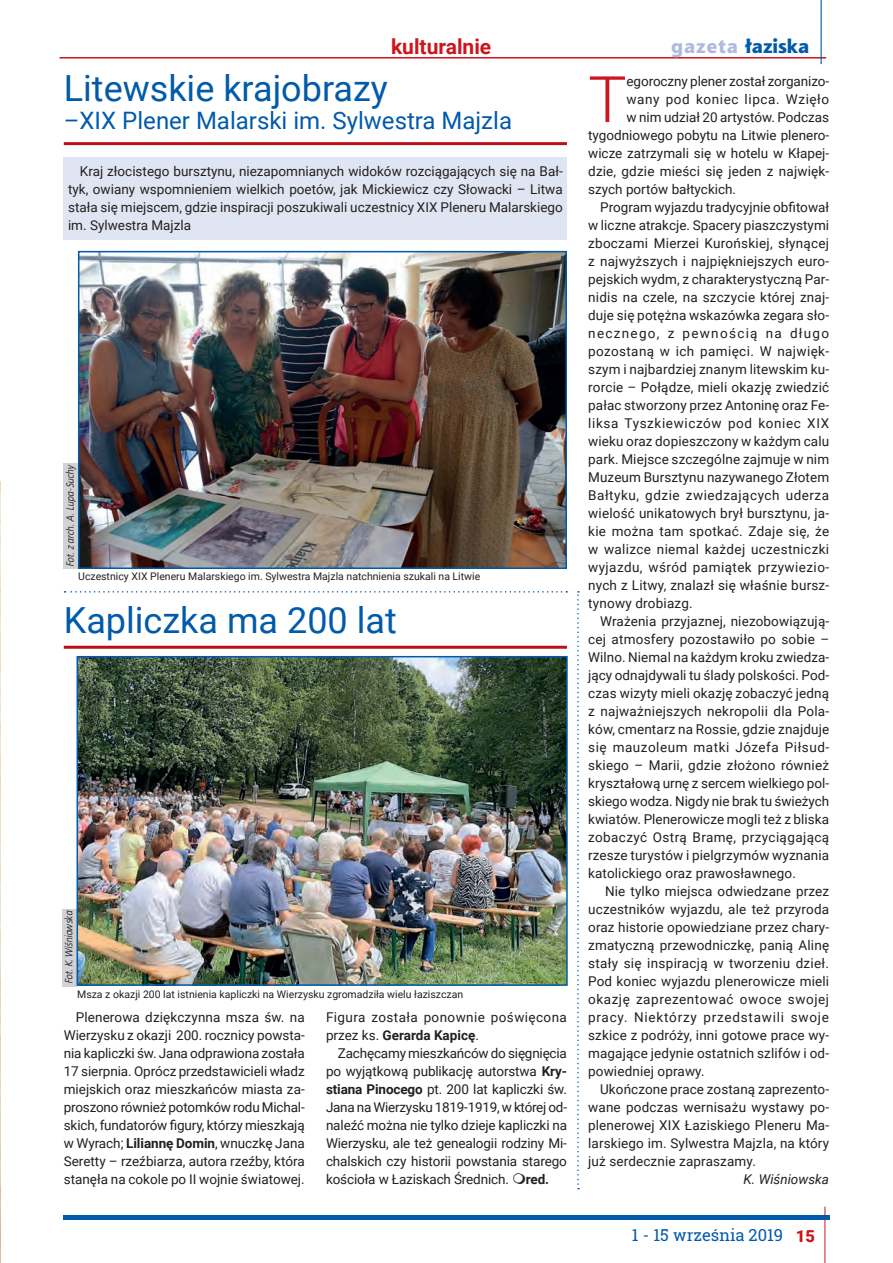
<style>
.page{position:relative;width:893px;height:1263px;background:#fff}
.page>*{position:absolute;margin:0;border:0;box-sizing:border-box;transform-origin:0 0}
.t1{font:300 64.2px "Roboto";color:#cd151d}
.t2{font:36px "Roboto";color:#015aaa}
.t3{font:24px "Roboto";color:#015aaa}
.t4{font:700 21px "Roboto";color:#cd151d}
.t5{font:19.5px "Aerton EFN Black";color:#015aaa}
.t6{font:16.5px "Roboto Slab";color:#015aaa}
.t7{font:900 16.5px "Roboto";color:#cd151d}
.t8{font:13.5px/18px "Roboto";letter-spacing:.01em;color:#231f20;text-align:justify}
.t9{font:13.5px/18px "Roboto";letter-spacing:.03em;color:#231f20}
.t10{font:13.5px "Roboto";letter-spacing:.04em;color:#231f20}
.t11{font:13.5px "Roboto";letter-spacing:.045em;color:#231f20}
.t12{font:13.5px "Roboto";letter-spacing:.06em;color:#231f20}
.t13{font:13.5px "Roboto";letter-spacing:.095em;color:#231f20}
.t14{font:italic 13.5px "Roboto";color:#231f20}
.t15{font:10.5px "Roboto";color:#231f20}
.t16{font:italic 10.5px "Bureau EFN";letter-spacing:-.005em;color:#231f20}
.s1{font-weight:700}
.s2{color:#aebade}
</style>
<div class="page">
<hr style="left:60px;top:57px;width:766px;height:2px;background:#cd151d">
<hr style="left:825px;top:1206px;width:1px;height:57px;background:#cd151d">
<hr style="left:820px;top:0;width:2px;height:64px;background:#015aaa">
<hr style="left:64px;top:1215px;width:766px;height:4px;background:#015aaa">
<div style="left:63px;top:909px;width:14px;height:77px;background:#d1d2d4"></div>
<div style="left:64px;top:463px;width:14px;height:106px;background:#d1d2d4"></div>
<img style="left:0;top:482px;width:1px;height:781px">
<div style="left:64px;top:157px;width:503px;height:82px;background:#e0e5f3"></div>
<hr style="left:64px;top:142px;width:503px;height:3px;background:#bb1018">
<hr style="left:64px;top:646px;width:503px;height:3px;background:#bb1018">
<img style="left:80px;top:659px;width:485px;height:324px">
<div style="left:77px;top:656px;width:491px;height:330px;border:2px solid #015aaa"></div>
<img style="left:81px;top:254px;width:483px;height:312px">
<div style="left:78px;top:251px;width:489px;height:318px;border:2px solid #015aaa"></div>
<svg style="left:65px;top:591px;width:502px;height:2px"></svg>
<svg style="left:577px;top:591px;width:2px;height:598px"></svg>
<h3 class="t4" style="left:391px;top:35px;width:102px">kulturalnie</h3>
<h2 class="t2" style="left:64px;top:67px;width:326px">Litewskie krajobrazy</h2>
<h3 class="t3" style="left:64px;top:107px;width:450px">–XIX Plener Malarski im. Sylwestra Majzla</h3>
<p class="t8" style="left:68px;top:162px;width:496px;text-indent:12px">Kraj złocistego bursztynu, niezapomnianych widoków rozciągających się na Bał&shy;tyk, owiany wspomnieniem wielkich poetów, jak Mickiewicz czy Słowacki – Litwa stała się miejscem, gdzie inspiracji poszukiwali uczestnicy XIX Pleneru Malarskiego im. Sylwestra Majzla</p>
<p class="t16" style="left:66px;top:567px;width:103px;rotate:-90deg">Fot. z arch. A. Lupa-Suchy</p>
<p class="t15" style="left:78px;top:570px;width:404px">Uczestnicy XIX Pleneru Malarskiego im. Sylwestra Majzla natchnienia szukali na Litwie</p>
<h2 class="t2" style="left:64px;top:600px;width:335px">Kapliczka ma 200 lat</h2>
<p class="t16" style="left:65px;top:984px;width:75px;rotate:-90deg">Fot. K. Wiśniowska</p>
<p class="t15" style="left:77px;top:988px;width:388px">Msza z okazji 200 lat istnienia kapliczki na Wierzysku zgromadziła wielu łaziszczan</p>
<p class="t8" style="left:64px;top:1008px;width:243px;text-indent:12px">Plenerowa dziękczynna msza św. na Wierzysku z okazji 200. rocznicy powsta&shy;nia kapliczki św. Jana odprawiona została 17 sierpnia. Oprócz przedstawicieli władz miejskich oraz mieszkańców miasta za&shy;proszono również potomków rodu Michal&shy;skich, fundatorów figury, którzy mieszkają w Wyrach; <span class="s1">Liliannę Domin</span>, wnuczkę Jana Seretty – rzeźbiarza, autora rzeźby, która stanęła na cokole po II wojnie światowej.</p>
<p class="t9" style="left:326px;top:1008px;width:242px">Figura została ponownie poświęcona przez ks. <span class="s1">Gerarda Kapicę</span>.</p>
<p class="t8" style="left:326px;top:1044px;width:243px;text-indent:12px">Zachęcamy mieszkańców do sięgnięcia po wyjątkową publikację autorstwa <span class="s1">Kry&shy;stiana Pinocego</span> pt. 200 lat kapliczki św.<br>Jana na Wierzysku 1819-1919, w której od&shy;naleźć można nie tylko dzieje kapliczki na Wierzysku, ale też genealogii rodziny Mi&shy;chalskich czy historii powstania starego kościoła w Łaziskach Średnich. <span class="s1">red.</span></p>
<h3 class="t5" style="left:671px;top:38px;width:139px"><span class="s2">gazeta</span> łaziska</h3>
<h1 class="t1" style="left:588px;top:63px;width:40px">T</h1>
<p class="t8" style="left:626px;top:72px;width:204px">egoroczny plener został zorganizo-</p>
<p class="t11" style="left:626px;top:92px;width:204px">wany pod koniec lipca. Wzięło</p>
<p class="t8" style="left:626px;top:108px;width:204px">w nim udział 20 artystów. Podczas</p>
<p class="t8" style="left:588px;top:126px;width:242px">tygodniowego pobytu na Litwie plenero-</p>
<p class="t8" style="left:588px;top:144px;width:242px">wicze zatrzymali się w hotelu w Kłapej-</p>
<p class="t8" style="left:588px;top:162px;width:242px">dzie, gdzie mieści się jeden z najwięk-</p>
<p class="t8" style="left:588px;top:180px;width:149px">szych portów bałtyckich.</p>
<p class="t8" style="left:600px;top:198px;width:231px">Program wyjazdu tradycyjnie obfitował</p>
<p class="t8" style="left:588px;top:216px;width:242px">w liczne atrakcje. Spacery piaszczystymi</p>
<p class="t8" style="left:588px;top:234px;width:242px">zboczami Mierzei Kurońskiej, słynącej</p>
<p class="t8" style="left:588px;top:252px;width:242px">z najwyższych i najpiękniejszych euro-</p>
<p class="t8" style="left:588px;top:270px;width:242px">pejskich wydm, z charakterystyczną Par-</p>
<p class="t8" style="left:588px;top:288px;width:243px">nidis na czele, na szczycie której znaj-</p>
<p class="t8" style="left:588px;top:306px;width:242px">duje się potężna wskazówka zegara sło-</p>
<p class="t13" style="left:588px;top:325px;width:242px">necznego, z pewnością na długo</p>
<p class="t9" style="left:588px;top:342px;width:242px">pozostaną w ich pamięci. W najwięk-</p>
<p class="t8" style="left:588px;top:360px;width:243px">szym i najbardziej znanym litewskim ku-</p>
<p class="t8" style="left:588px;top:378px;width:242px">rorcie – Połądze, mieli okazję zwiedzić</p>
<p class="t8" style="left:588px;top:396px;width:242px">pałac stworzony przez Antoninę oraz Fe-</p>
<p class="t11" style="left:588px;top:416px;width:243px">liksa Tyszkiewiczów pod koniec XIX</p>
<p class="t8" style="left:588px;top:432px;width:242px">wieku oraz dopieszczony w każdym calu</p>
<p class="t8" style="left:588px;top:450px;width:242px">park. Miejsce szczególne zajmuje w nim</p>
<p class="t8" style="left:588px;top:468px;width:242px">Muzeum Bursztynu nazywanego Złotem</p>
<p class="t10" style="left:588px;top:487px;width:242px">Bałtyku, gdzie zwiedzających uderza</p>
<p class="t8" style="left:588px;top:504px;width:242px">wielość unikatowych brył bursztynu, ja-</p>
<p class="t8" style="left:588px;top:522px;width:242px">kie można tam spotkać. Zdaje się, że</p>
<p class="t8" style="left:588px;top:540px;width:242px">w walizce niemal każdej uczestniczki</p>
<p class="t9" style="left:588px;top:558px;width:242px">wyjazdu, wśród pamiątek przywiezio-</p>
<p class="t8" style="left:588px;top:576px;width:242px">nych z Litwy, znalazł się właśnie bursz-</p>
<p class="t8" style="left:588px;top:594px;width:106px">tynowy drobiazg.</p>
<p class="t8" style="left:600px;top:612px;width:231px">Wrażenia przyjaznej, niezobowiązują-</p>
<p class="t8" style="left:588px;top:630px;width:242px">cej atmosfery pozostawiło po sobie –</p>
<p class="t8" style="left:588px;top:648px;width:242px">Wilno. Niemal na każdym kroku zwiedza-</p>
<p class="t8" style="left:588px;top:666px;width:242px">jący odnajdywali tu ślady polskości. Pod-</p>
<p class="t8" style="left:588px;top:684px;width:242px">czas wizyty mieli okazję zobaczyć jedną</p>
<p class="t8" style="left:588px;top:702px;width:242px">z najważniejszych nekropolii dla Pola-</p>
<p class="t8" style="left:588px;top:720px;width:243px">ków, cmentarz na Rossie, gdzie znajduje</p>
<p class="t10" style="left:588px;top:739px;width:242px">się mauzoleum matki Józefa Piłsud-</p>
<p class="t8" style="left:588px;top:756px;width:242px">skiego – Marii, gdzie złożono również</p>
<p class="t8" style="left:588px;top:774px;width:242px">kryształową urnę z sercem wielkiego pol-</p>
<p class="t8" style="left:588px;top:792px;width:242px">skiego wodza. Nigdy nie brak tu świeżych</p>
<p class="t8" style="left:588px;top:810px;width:242px">kwiatów. Plenerowicze mogli też z bliska</p>
<p class="t9" style="left:588px;top:828px;width:242px">zobaczyć Ostrą Bramę, przyciągającą</p>
<p class="t8" style="left:588px;top:846px;width:242px">rzesze turystów i pielgrzymów wyznania</p>
<p class="t8" style="left:588px;top:864px;width:209px">katolickiego oraz prawosławnego.</p>
<p class="t8" style="left:605px;top:882px;width:226px">Nie tylko miejsca odwiedzane przez</p>
<p class="t8" style="left:588px;top:900px;width:242px">uczestników wyjazdu, ale też przyroda</p>
<p class="t8" style="left:588px;top:918px;width:242px">oraz historie opowiedziane przez chary-</p>
<p class="t8" style="left:588px;top:936px;width:242px">zmatyczną przewodniczkę, panią Alinę</p>
<p class="t8" style="left:588px;top:954px;width:242px">stały się inspiracją w tworzeniu dzieł.</p>
<p class="t8" style="left:588px;top:972px;width:242px">Pod koniec wyjazdu plenerowicze mieli</p>
<p class="t10" style="left:588px;top:991px;width:242px">okazję zaprezentować owoce swojej</p>
<p class="t12" style="left:588px;top:1009px;width:242px">pracy. Niektórzy przedstawili swoje</p>
<p class="t8" style="left:588px;top:1026px;width:242px">szkice z podróży, inni gotowe prace wy-</p>
<p class="t8" style="left:588px;top:1044px;width:242px">magające jedynie ostatnich szlifów i od-</p>
<p class="t8" style="left:588px;top:1062px;width:118px">powiedniej oprawy.</p>
<p class="t8" style="left:600px;top:1080px;width:231px">Ukończone prace zostaną zaprezento-</p>
<p class="t8" style="left:588px;top:1098px;width:242px">wane podczas wernisażu wystawy po-</p>
<p class="t8" style="left:588px;top:1116px;width:242px">plenerowej XIX Łaziskiego Pleneru Ma-</p>
<p class="t8" style="left:588px;top:1134px;width:242px">larskiego im. Sylwestra Majzla, na który</p>
<p class="t8" style="left:588px;top:1152px;width:169px">już serdecznie zapraszamy.</p>
<p class="t14" style="left:744px;top:1171px;width:87px">K. Wiśniowska</p>
<p class="t6" style="left:632px;top:1224px;width:153px">1 - 15 września 2019</p>
<p class="t7" style="left:796px;top:1227px;width:21px">15</p>
</div>
